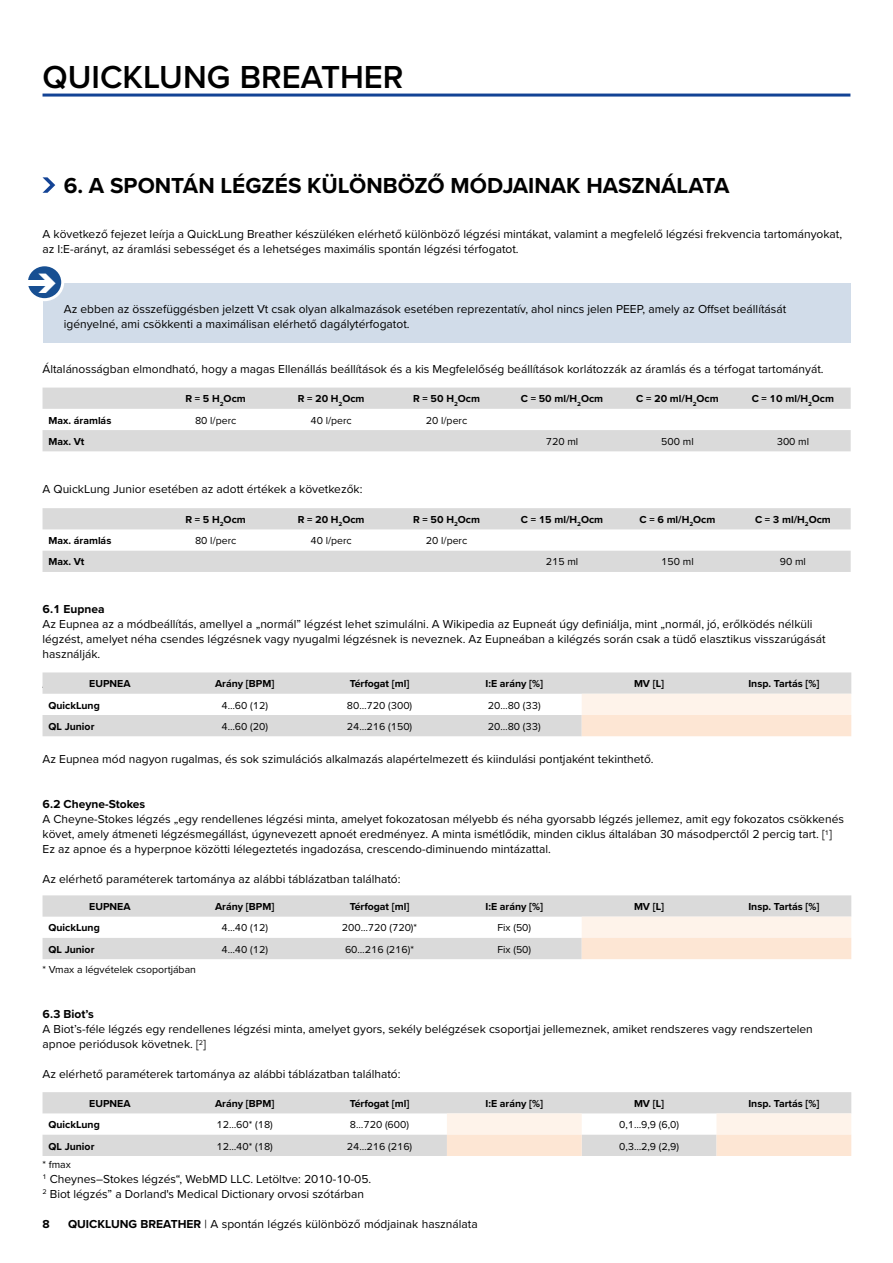
<style>
.page{position:relative;width:893px;height:1263px;background:#fff}
.page>*{position:absolute;margin:0;border:0;box-sizing:border-box;transform-origin:0 0}
.t1{font:600 33px "Proxima Nova";color:#000}
.t2{font:700 22.5px "Proxima Nova";color:#000}
.t3{font:12px/15px "Proxima Nova";color:#000}
.t4{font:700 12px "Proxima Nova";color:#000}
.t5{font:700 10.5px "Proxima Nova";color:#000}
.t6{font:10.5px "Proxima Nova";color:#000}
.s1{font-weight:700}
</style>
<div class="page">
<hr style="left:43px;top:94px;width:807px;height:3px;background:#134395">
<svg style="left:43px;top:177px;width:12px;height:16px"></svg>
<div style="left:43px;top:283px;width:807px;height:60px;background:#d1dce9"></div>
<svg style="left:26px;top:265px;width:37px;height:35px"></svg>
<div style="left:25px;top:263px;width:39px;height:38px;border:3px solid #fff;border-radius:50%"></div>
<div style="left:21px;top:280px;width:28px;height:6px;background:#fff"></div>
<svg style="left:43px;top:388px;width:808px;height:63px;fill:#dadada"></svg>
<svg style="left:43px;top:508px;width:808px;height:64px;fill:#dadada"></svg>
<svg style="left:43px;top:672px;width:808px;height:64px;fill:#dadada"></svg>
<svg style="left:582px;top:694px;width:269px;height:42px;background:#fdecdf"></svg>
<svg style="left:43px;top:895px;width:808px;height:64px;fill:#dadada"></svg>
<svg style="left:582px;top:917px;width:269px;height:42px;background:#fdecde"></svg>
<svg style="left:43px;top:1092px;width:808px;height:64px;fill:#dadada"></svg>
<svg style="left:447px;top:1113px;width:404px;height:43px"></svg>
<svg style="left:31px;top:273px;width:25px;height:20px"></svg>
<h1 class="t1" style="left:43px;top:52px;width:363px">QUICKLUNG BREATHER</h1>
<h2 class="t2" style="left:64px;top:168px;width:667px">6. A SPONTÁN LÉGZÉS KÜLÖNBÖZŐ MÓDJAINAK HASZNÁLATA</h2>
<p class="t3" style="left:43px;top:225px;width:801px">A következő fejezet leírja a QuickLung Breather készüléken elérhető különböző légzési mintákat, valamint a megfelelő légzési frekvencia tartományokat, az I:E-arányt, az áramlási sebességet és a lehetséges maximális spontán légzési térfogatot.</p>
<p class="t3" style="left:64px;top:300px;width:724px">Az ebben az összefüggésben jelzett Vt csak olyan alkalmazások esetében reprezentatív, ahol nincs jelen PEEP, amely az Offset beállítását igényelné, ami csökkenti a maximálisan elérhető dagálytérfogatot.</p>
<p class="t3" style="left:43px;top:360px;width:783px">Általánosságban elmondható, hogy a magas Ellenállás beállítások és a kis Megfelelőség beállítások korlátozzák az áramlás és a térfogat tartományát.</p>
<p class="t5" style="left:186px;top:391px;width:62px">R = 5 H<sub>2</sub>Ocm</p>
<p class="t5" style="left:298px;top:391px;width:68px">R = 20 H<sub>2</sub>Ocm</p>
<p class="t5" style="left:413px;top:391px;width:68px">R = 50 H<sub>2</sub>Ocm</p>
<p class="t5" style="left:521px;top:391px;width:84px">C = 50 ml/H<sub>2</sub>Ocm</p>
<p class="t5" style="left:636px;top:391px;width:84px">C = 20 ml/H<sub>2</sub>Ocm</p>
<p class="t5" style="left:752px;top:391px;width:84px">C = 10 ml/H<sub>2</sub>Ocm</p>
<p class="t5" style="left:49px;top:412px;width:64px">Max. áramlás</p>
<p class="t6" style="left:195px;top:412px;width:43px">80 l/perc</p>
<p class="t6" style="left:310px;top:412px;width:43px">40 l/perc</p>
<p class="t6" style="left:426px;top:412px;width:43px">20 l/perc</p>
<p class="t5" style="left:49px;top:433px;width:37px">Max. Vt</p>
<p class="t6" style="left:546px;top:433px;width:34px">720 ml</p>
<p class="t6" style="left:661px;top:433px;width:34px">500 ml</p>
<p class="t6" style="left:777px;top:433px;width:34px">300 ml</p>
<p class="t3" style="left:43px;top:480px;width:321px">A QuickLung Junior esetében az adott értékek a következők:</p>
<p class="t5" style="left:186px;top:512px;width:62px">R = 5 H<sub>2</sub>Ocm</p>
<p class="t5" style="left:298px;top:512px;width:68px">R = 20 H<sub>2</sub>Ocm</p>
<p class="t5" style="left:413px;top:512px;width:68px">R = 50 H<sub>2</sub>Ocm</p>
<p class="t5" style="left:521px;top:512px;width:84px">C = 15 ml/H<sub>2</sub>Ocm</p>
<p class="t5" style="left:640px;top:512px;width:77px">C = 6 ml/H<sub>2</sub>Ocm</p>
<p class="t5" style="left:755px;top:512px;width:77px">C = 3 ml/H<sub>2</sub>Ocm</p>
<p class="t5" style="left:49px;top:533px;width:64px">Max. áramlás</p>
<p class="t6" style="left:195px;top:533px;width:43px">80 l/perc</p>
<p class="t6" style="left:310px;top:533px;width:43px">40 l/perc</p>
<p class="t6" style="left:426px;top:533px;width:43px">20 l/perc</p>
<p class="t5" style="left:49px;top:554px;width:37px">Max. Vt</p>
<p class="t6" style="left:546px;top:554px;width:34px">215 ml</p>
<p class="t6" style="left:661px;top:554px;width:34px">150 ml</p>
<p class="t6" style="left:780px;top:554px;width:28px">90 ml</p>
<p class="t4" style="left:43px;top:600px;width:64px">6.1 Eupnea</p>
<p class="t3" style="left:43px;top:615px;width:785px">Az Eupnea az a módbeállítás, amellyel a „normál” légzést lehet szimulálni. A Wikipedia az Eupneát úgy definiálja, mint „normál, jó, erőlködés nélküli légzést, amelyet néha csendes légzésnek vagy nyugalmi légzésnek is neveznek. Az Eupneában a kilégzés során csak a tüdő elasztikus visszarúgását használják.</p>
<p class="t5" style="left:89px;top:676px;width:43px">EUPNEA</p>
<p class="t5" style="left:215px;top:676px;width:61px">Arány [BPM]</p>
<p class="t5" style="left:350px;top:676px;width:61px">Térfogat [ml]</p>
<p class="t5" style="left:486px;top:676px;width:59px">I:E arány [%]</p>
<p class="t5" style="left:634px;top:676px;width:32px">MV [L]</p>
<p class="t5" style="left:748px;top:676px;width:72px">Insp. Tartás [%]</p>
<p class="t5" style="left:49px;top:697px;width:53px">QuickLung</p>
<p class="t6" style="left:221px;top:697px;width:48px">4…60 (12)</p>
<p class="t6" style="left:347px;top:697px;width:67px">80…720 (300)</p>
<p class="t6" style="left:488px;top:697px;width:54px">20…80 (33)</p>
<p class="t5" style="left:49px;top:718px;width:47px">QL Junior</p>
<p class="t6" style="left:221px;top:718px;width:48px">4…60 (20)</p>
<p class="t6" style="left:347px;top:718px;width:67px">24…216 (150)</p>
<p class="t6" style="left:488px;top:718px;width:54px">20…80 (33)</p>
<p class="t3" style="left:43px;top:750px;width:613px">Az Eupnea mód nagyon rugalmas, és sok szimulációs alkalmazás alapértelmezett és kiindulási pontjaként tekinthető.</p>
<p class="t4" style="left:43px;top:795px;width:104px">6.2 Cheyne-Stokes</p>
<p class="t3" style="left:43px;top:810px;width:803px">A Cheyne-Stokes légzés „egy rendellenes légzési minta, amelyet fokozatosan mélyebb és néha gyorsabb légzés jellemez, amit egy fokozatos csökkenés követ, amely átmeneti légzésmegállást, úgynevezett apnoét eredményez. A minta ismétlődik, minden ciklus általában 30 másodperctől 2 percig tart. [<sup>1</sup>]<br>Ez az apnoe és a hyperpnoe közötti lélegeztetés ingadozása, crescendo-diminuendo mintázattal.</p>
<p class="t3" style="left:43px;top:870px;width:359px">Az elérhető paraméterek tartománya az alábbi táblázatban található:</p>
<p class="t5" style="left:89px;top:899px;width:43px">EUPNEA</p>
<p class="t5" style="left:215px;top:899px;width:61px">Arány [BPM]</p>
<p class="t5" style="left:350px;top:899px;width:61px">Térfogat [ml]</p>
<p class="t5" style="left:486px;top:899px;width:59px">I:E arány [%]</p>
<p class="t5" style="left:634px;top:899px;width:32px">MV [L]</p>
<p class="t5" style="left:748px;top:899px;width:72px">Insp. Tartás [%]</p>
<p class="t5" style="left:49px;top:920px;width:53px">QuickLung</p>
<p class="t6" style="left:221px;top:920px;width:48px">4…40 (12)</p>
<p class="t6" style="left:342px;top:920px;width:77px">200…720 (720)*</p>
<p class="t6" style="left:497px;top:920px;width:35px">Fix (50)</p>
<p class="t5" style="left:49px;top:941px;width:47px">QL Junior</p>
<p class="t6" style="left:221px;top:941px;width:48px">4…40 (12)</p>
<p class="t6" style="left:345px;top:941px;width:70px">60…216 (216)*</p>
<p class="t6" style="left:497px;top:941px;width:35px">Fix (50)</p>
<p class="t6" style="left:43px;top:961px;width:155px">* Vmax a légvételek csoportjában</p>
<p class="t4" style="left:43px;top:1005px;width:53px">6.3 Biot’s</p>
<p class="t3" style="left:43px;top:1020px;width:772px">A Biot’s-féle légzés egy rendellenes légzési minta, amelyet gyors, sekély belégzések csoportjai jellemeznek, amiket rendszeres vagy rendszertelen apnoe periódusok követnek. [<sup>2</sup>]</p>
<p class="t3" style="left:43px;top:1065px;width:359px">Az elérhető paraméterek tartománya az alábbi táblázatban található:</p>
<p class="t5" style="left:89px;top:1095px;width:43px">EUPNEA</p>
<p class="t5" style="left:215px;top:1095px;width:61px">Arány [BPM]</p>
<p class="t5" style="left:350px;top:1095px;width:61px">Térfogat [ml]</p>
<p class="t5" style="left:486px;top:1095px;width:59px">I:E arány [%]</p>
<p class="t5" style="left:634px;top:1095px;width:32px">MV [L]</p>
<p class="t5" style="left:748px;top:1095px;width:72px">Insp. Tartás [%]</p>
<p class="t5" style="left:49px;top:1117px;width:53px">QuickLung</p>
<p class="t6" style="left:216px;top:1117px;width:58px">12…60* (18)</p>
<p class="t6" style="left:350px;top:1117px;width:61px">8…720 (600)</p>
<p class="t6" style="left:619px;top:1117px;width:62px">0,1…9,9 (6,0)</p>
<p class="t5" style="left:49px;top:1138px;width:47px">QL Junior</p>
<p class="t6" style="left:216px;top:1138px;width:58px">12…40* (18)</p>
<p class="t6" style="left:347px;top:1138px;width:67px">24…216 (216)</p>
<p class="t6" style="left:619px;top:1138px;width:62px">0,3…2,9 (2,9)</p>
<p class="t6" style="left:43px;top:1156px;width:30px">* fmax</p>
<p class="t3" style="left:43px;top:1170px;width:330px"><sup>1</sup> Cheynes–Stokes légzés“, WebMD LLC. Letöltve: 2010-10-05.<br><sup>2</sup> Biot légzés” a Dorland's Medical Dictionary orvosi szótárban</p>
<p class="t4" style="left:43px;top:1215px;width:9px">8</p>
<p class="t3" style="left:68px;top:1215px;width:411px"><span class="s1">QUICKLUNG BREATHER</span> | A spontán légzés különböző módjainak használata</p>
</div>
